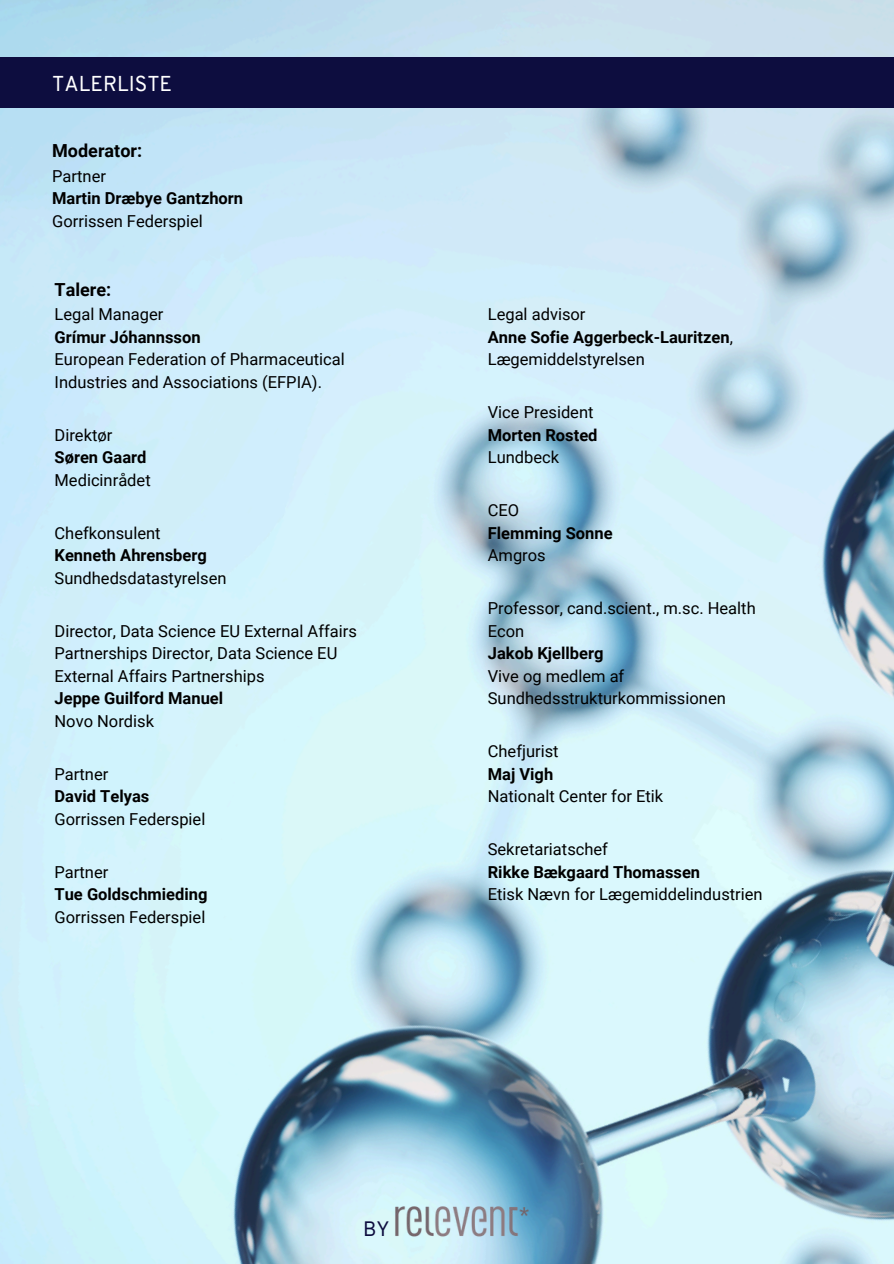
<style>
.page{position:relative;width:894px;height:1264px;background:#fff}
.page>*{position:absolute;margin:0;border:0;box-sizing:border-box;transform-origin:0 0}
.t1{font:21px "Overpass";color:#fff}
.t2{font:20.4px "Overpass";color:#0d0d3f}
.t3{font:700 18px "Roboto";color:#000}
.t4{font:16.5px/22.5px "Roboto";color:#000}
.t5{font:700 16.5px "Roboto";color:#000}
.s1{font-weight:700}
</style>
<div class="page">
<img style="left:0;top:0;width:893px;height:1263px">
<div style="left:0;top:57px;width:893px;height:50px;background:#0d0d3f"></div>
<img style="left:391px;top:1204px;width:139px;height:34px">
<p class="t1" style="left:52px;top:69px;width:121px">TALERLISTE</p>
<p class="t3" style="left:52px;top:138px;width:91px">Moderator:</p>
<p class="t4" style="left:52px;top:164px;width:55px">Partner</p>
<p class="t5" style="left:52px;top:187px;width:192px">Martin Dræbye Gantzhorn</p>
<p class="t4" style="left:52px;top:209px;width:152px">Gorrissen Federspiel</p>
<p class="t3" style="left:55px;top:277px;width:58px">Talere:</p>
<p class="t4" style="left:55px;top:303px;width:110px">Legal Manager</p>
<p class="t5" style="left:55px;top:325px;width:147px">Grímur Jóhannsson</p>
<p class="t4" style="left:55px;top:348px;width:292px">European Federation of Pharmaceutical<br>Industries and Associations (EFPIA).</p>
<p class="t4" style="left:55px;top:423px;width:59px">Direktør</p>
<p class="t5" style="left:55px;top:446px;width:93px">Søren Gaard</p>
<p class="t4" style="left:55px;top:468px;width:98px">Medicinrådet</p>
<p class="t4" style="left:55px;top:521px;width:107px">Chefkonsulent</p>
<p class="t5" style="left:55px;top:544px;width:154px">Kenneth Ahrensberg</p>
<p class="t4" style="left:55px;top:566px;width:173px">Sundhedsdatastyrelsen</p>
<p class="t4" style="left:55px;top:619px;width:304px">Director, Data Science EU External Affairs<br>Partnerships Director, Data Science EU<br>External Affairs Partnerships</p>
<p class="t5" style="left:55px;top:686px;width:170px">Jeppe Guilford Manuel</p>
<p class="t4" style="left:55px;top:709px;width:101px">Novo Nordisk</p>
<p class="t4" style="left:55px;top:762px;width:55px">Partner</p>
<p class="t5" style="left:55px;top:784px;width:96px">David Telyas</p>
<p class="t4" style="left:55px;top:807px;width:152px">Gorrissen Federspiel</p>
<p class="t4" style="left:55px;top:859px;width:55px">Partner</p>
<p class="t5" style="left:55px;top:882px;width:154px">Tue Goldschmieding</p>
<p class="t4" style="left:55px;top:904px;width:152px">Gorrissen Federspiel</p>
<p class="t4" style="left:487px;top:303px;width:246px">Legal advisor<br><span class="s1">Anne Sofie Aggerbeck-Lauritzen</span>,<br>Lægemiddelstyrelsen</p>
<p class="t4" style="left:487px;top:400px;width:107px">Vice President</p>
<p class="t5" style="left:487px;top:423px;width:111px">Morten Rosted</p>
<p class="t4" style="left:487px;top:445px;width:73px">Lundbeck</p>
<p class="t4" style="left:487px;top:498px;width:33px">CEO</p>
<p class="t5" style="left:487px;top:521px;width:126px">Flemming Sonne</p>
<p class="t4" style="left:487px;top:543px;width:59px">Amgros</p>
<p class="t4" style="left:487px;top:596px;width:269px">Professor, cand.scient., m.sc. Health<br>Econ</p>
<p class="t5" style="left:487px;top:641px;width:117px">Jakob Kjellberg</p>
<p class="t4" style="left:487px;top:664px;width:239px">Vive og medlem af<br>Sundhedsstrukturkommissionen</p>
<p class="t4" style="left:487px;top:739px;width:72px">Chefjurist</p>
<p class="t5" style="left:487px;top:762px;width:67px">Maj Vigh</p>
<p class="t4" style="left:487px;top:784px;width:177px">Nationalt Center for Etik</p>
<p class="t4" style="left:487px;top:837px;width:122px">Sekretariatschef</p>
<p class="t5" style="left:487px;top:860px;width:214px">Rikke Bækgaard Thomassen</p>
<p class="t4" style="left:487px;top:882px;width:276px">Etisk Nævn for Lægemiddelindustrien</p>
<p class="t2" style="left:363px;top:1213px;width:28px">BY</p>
</div>
